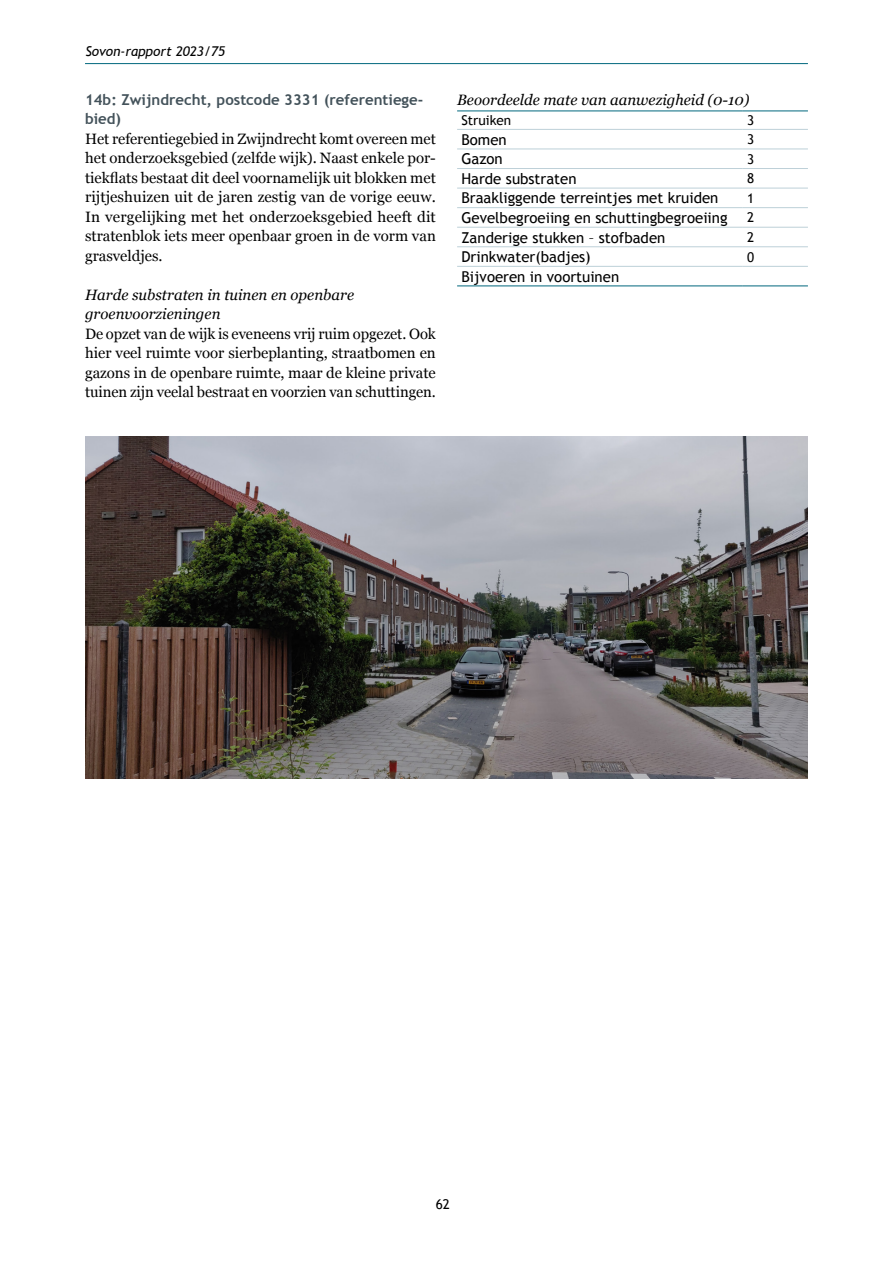
<style>
.page{position:relative;width:893px;height:1263px;background:#fff}
.page>*{position:absolute;margin:0;border:0;box-sizing:border-box;transform-origin:0 0}
.hoofdtekst{font:15px/19.5px "Georgia";color:#000;text-align:justify}
.tabel{font:15px "Trebuchet MS";color:#000}
.subsub{font:italic 15px/19.5px "Georgia";color:#000}
.sub{font:700 15px/19.5px "Trebuchet MS";color:#43525a}
.t1{font:italic 13.5px "Trebuchet MS";color:#000}
.tabel-2{font:13.5px "Trebuchet MS";color:#000}
</style>
<div class="page">
<hr style="left:457px;top:129px;width:286px;height:1px;background:#bdd0d8">
<hr style="left:743px;top:129px;width:65px;height:1px;background:#bdd0d8">
<hr style="left:457px;top:149px;width:286px;height:1px;background:#bdd0d8">
<hr style="left:743px;top:149px;width:65px;height:1px;background:#bdd0d8">
<hr style="left:457px;top:168px;width:286px;height:1px;background:#bdd0d8">
<hr style="left:743px;top:168px;width:65px;height:1px;background:#bdd0d8">
<hr style="left:457px;top:188px;width:286px;height:1px;background:#bdd0d8">
<hr style="left:743px;top:188px;width:65px;height:1px;background:#bdd0d8">
<hr style="left:457px;top:207px;width:286px;height:1px;background:#bdd0d8">
<hr style="left:743px;top:207px;width:65px;height:1px;background:#bdd0d8">
<hr style="left:457px;top:227px;width:286px;height:1px;background:#bdd0d8">
<hr style="left:743px;top:227px;width:65px;height:1px;background:#bdd0d8">
<hr style="left:457px;top:246px;width:286px;height:1px;background:#bdd0d8">
<hr style="left:743px;top:246px;width:65px;height:1px;background:#bdd0d8">
<hr style="left:457px;top:266px;width:286px;height:1px;background:#bdd0d8">
<hr style="left:743px;top:266px;width:65px;height:1px;background:#bdd0d8">
<hr style="left:457px;top:111px;width:286px;height:1px;background:#00677d">
<hr style="left:743px;top:111px;width:65px;height:1px;background:#00677d">
<hr style="left:457px;top:286px;width:286px;height:1px;background:#00677d">
<hr style="left:743px;top:286px;width:65px;height:1px;background:#00677d">
<img style="left:85px;top:437px;width:723px;height:341px">
<hr style="left:85px;top:63px;width:723px;height:1px;background:#00677d">
<p class="t1" style="left:85px;top:44px;width:141px">Sovon-rapport 2023/75</p>
<h4 class="sub" style="left:85px;top:89px;width:340px">14b: Zwijndrecht, postcode 3331 (referentiege&shy;bied)</h4>
<p class="hoofdtekst" style="left:85px;top:128px;width:352px">Het referentiegebied in Zwijndrecht komt overeen met het onderzoeksgebied (zelfde wijk). Naast enkele por&shy;tiekflats bestaat dit deel voornamelijk uit blokken met rijtjeshuizen uit de jaren zestig van de vorige eeuw.<br>In vergelijking met het onderzoeksgebied heeft dit stratenblok iets meer openbaar groen in de vorm van grasveldjes.</p>
<h5 class="subsub" style="left:85px;top:284px;width:271px">Harde substraten in tuinen en openbare groenvoorzieningen</h5>
<p class="hoofdtekst" style="left:85px;top:323px;width:352px">De opzet van de wijk is eveneens vrij ruim opgezet. Ook hier veel ruimte voor sierbeplanting, straatbomen en gazons in de openbare ruimte, maar de kleine private tuinen zijn veelal bestraat en voorzien van schuttingen.</p>
<h5 class="subsub" style="left:457px;top:89px;width:294px">Beoordeelde mate van aanwezigheid (0-10)</h5>
<p class="tabel-2" style="left:461px;top:112px;width:51px">Struiken</p>
<p class="tabel-2" style="left:747px;top:112px;width:9px">3</p>
<p class="tabel" style="left:461px;top:131px;width:47px">Bomen</p>
<p class="tabel-2" style="left:747px;top:131px;width:9px">3</p>
<p class="tabel" style="left:461px;top:150px;width:43px">Gazon</p>
<p class="tabel-2" style="left:747px;top:151px;width:9px">3</p>
<p class="tabel" style="left:461px;top:170px;width:117px">Harde substraten</p>
<p class="tabel-2" style="left:747px;top:171px;width:9px">8</p>
<p class="tabel" style="left:461px;top:189px;width:259px">Braakliggende terreintjes met kruiden</p>
<p class="tabel-2" style="left:747px;top:190px;width:9px">1</p>
<p class="tabel" style="left:461px;top:209px;width:268px">Gevelbegroeiing en schuttingbegroeiing</p>
<p class="tabel-2" style="left:747px;top:210px;width:9px">2</p>
<p class="tabel" style="left:461px;top:228px;width:205px">Zanderige stukken – stofbaden</p>
<p class="tabel-2" style="left:747px;top:229px;width:9px">2</p>
<p class="tabel" style="left:461px;top:248px;width:131px">Drinkwater(badjes)</p>
<p class="tabel-2" style="left:747px;top:249px;width:9px">0</p>
<p class="tabel" style="left:461px;top:267px;width:159px">Bijvoeren in voortuinen</p>
<p class="tabel-2" style="left:436px;top:1196px;width:16px">62</p>
</div>
